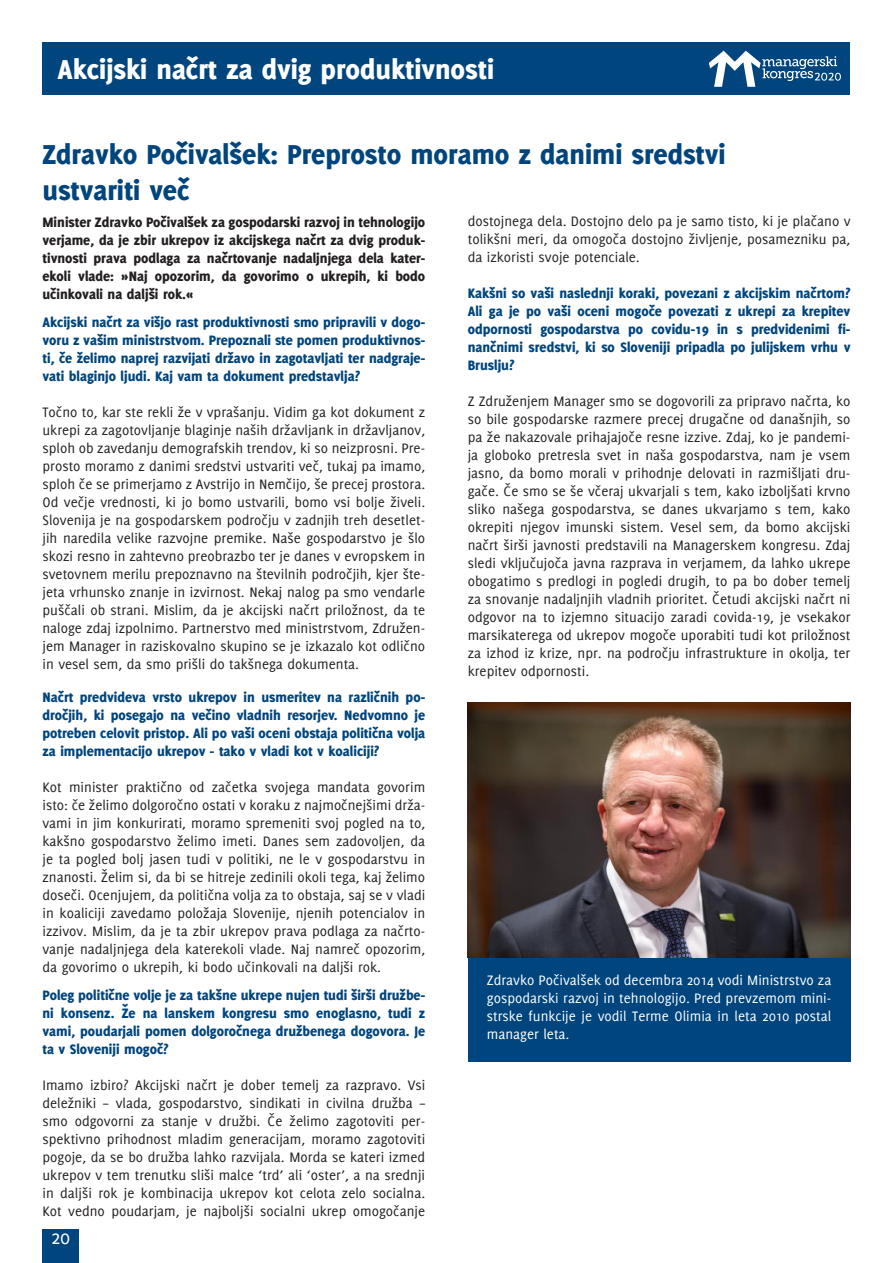
<style>
.page{position:relative;width:893px;height:1263px;background:#fff}
.page>*{position:absolute;margin:0;border:0;box-sizing:border-box;transform-origin:0 0}
.t1{font:800 30px "Delicious CE";color:#00457d}
.t2{font:800 30px "Delicious CE";color:#fff}
.t3{font:21px "Delicious CE";color:#fff}
.t4{font:15px/18px "Delicious CE";color:#231f20;text-align:justify}
.t5{font:800 15px/18px "Delicious CE";color:#00457d;text-align:justify}
.t6{font:800 15px/18px "Delicious CE";color:#231f20;text-align:justify}
.t7{font:15px/18px "Delicious CE";color:#fff}
</style>
<div class="page">
<div style="left:43px;top:43px;width:807px;height:52px;background:#00457d"></div>
<svg style="left:709px;top:51px;width:132px;height:36px"></svg>
<div style="left:43px;top:1230px;width:36px;height:33px;background:#00457d"></div>
<div style="left:468px;top:957px;width:382px;height:105px;background:#00457d"></div>
<img style="left:468px;top:702px;width:382px;height:255px">
<p class="t2" style="left:58px;top:50px;width:438px">Akcijski načrt za dvig produktivnosti</p>
<p class="t1" style="left:43px;top:135px;width:684px">Zdravko Počivalšek: Preprosto moramo z danimi sredstvi</p>
<p class="t1" style="left:43px;top:171px;width:148px">ustvariti več</p>
<p class="t6" style="left:43px;top:213px;width:384px">Minister Zdravko Počivalšek za gospodarski razvoj in tehnologijo verjame, da je zbir ukrepov iz akcijskega načrt za dvig produk&shy;tivnosti prava podlaga za načrtovanje nadaljnjega dela kater&shy;ekoli vlade: »Naj opozorim, da govorimo o ukrepih, ki bodo učinkovali na daljši rok.«</p>
<p class="t5" style="left:43px;top:312px;width:384px">Akcijski načrt za višjo rast produktivnosti smo pripravili v dogo-</p>
<p class="t5" style="left:43px;top:330px;width:384px">voru z vašim ministrstvom. Prepoznali ste pomen produktivnos&shy;ti, če želimo naprej razvijati državo in zagotavljati ter nadgraje&shy;vati blaginjo ljudi. Kaj vam ta dokument predstavlja?</p>
<p class="t4" style="left:43px;top:402px;width:384px">Točno to, kar ste rekli že v vprašanju. Vidim ga kot dokument z ukrepi za zagotovljanje blaginje naših državljank in državljanov, sploh ob zavedanju demografskih trendov, ki so neizprosni. Pre&shy;prosto moramo z danimi sredstvi ustvariti več, tukaj pa imamo, sploh če se primerjamo z Avstrijo in Nemčijo, še precej prostora.<br>Od večje vrednosti, ki jo bomo ustvarili, bomo vsi bolje živeli.<br>Slovenija je na gospodarskem področju v zadnjih treh desetlet&shy;jih naredila velike razvojne premike. Naše gospodarstvo je šlo skozi resno in zahtevno preobrazbo ter je danes v evropskem in svetovnem merilu prepoznavno na številnih področjih, kjer šte&shy;jeta vrhunsko znanje in izvirnost. Nekaj nalog pa smo vendarle puščali ob strani. Mislim, da je akcijski načrt priložnost, da te naloge zdaj izpolnimo. Partnerstvo med ministrstvom, Združen&shy;jem Manager in raziskovalno skupino se je izkazalo kot odlično in vesel sem, da smo prišli do takšnega dokumenta.</p>
<p class="t5" style="left:43px;top:687px;width:384px">Načrt predvideva vrsto ukrepov in usmeritev na različnih po&shy;dročjih, ki posegajo na večino vladnih resorjev. Nedvomno je potreben celovit pristop. Ali po vaši oceni obstaja politična volja za implementacijo ukrepov - tako v vladi kot v koaliciji?</p>
<p class="t4" style="left:43px;top:777px;width:384px">Kot minister praktično od začetka svojega mandata govorim isto: če želimo dolgoročno ostati v koraku z najmočnejšimi drža&shy;vami in jim konkurirati, moramo spremeniti svoj pogled na to, kakšno gospodarstvo želimo imeti. Danes sem zadovoljen, da je ta pogled bolj jasen tudi v politiki, ne le v gospodarstvu in znanosti. Želim si, da bi se hitreje zedinili okoli tega, kaj želimo doseči. Ocenjujem, da politična volja za to obstaja, saj se v vladi in koaliciji zavedamo položaja Slovenije, njenih potencialov in izzivov. Mislim, da je ta zbir ukrepov prava podlaga za načrto&shy;vanje nadaljnjega dela katerekoli vlade. Naj namreč opozorim, da govorimo o ukrepih, ki bodo učinkovali na daljši rok.</p>
<p class="t5" style="left:43px;top:986px;width:384px">Poleg politične volje je za takšne ukrepe nujen tudi širši družbe&shy;ni konsenz. Že na lanskem kongresu smo enoglasno, tudi z vami, poudarjali pomen dolgoročnega družbenega dogovora. Je ta v Sloveniji mogoč?</p>
<p class="t4" style="left:43px;top:1076px;width:384px">Imamo izbiro? Akcijski načrt je dober temelj za razpravo. Vsi deležniki – vlada, gospodarstvo, sindikati in civilna družba – smo odgovorni za stanje v družbi. Če želimo zagotoviti per&shy;spektivno prihodnost mladim generacijam, moramo zagotoviti pogoje, da se bo družba lahko razvijala. Morda se kateri izmed ukrepov v tem trenutku sliši malce ‘trd’ ali ‘oster’, a na srednji in daljši rok je kombinacija ukrepov kot celota zelo socialna.</p>
<p class="t4" style="left:43px;top:1202px;width:384px">Kot vedno poudarjam, je najboljši socialni ukrep omogočanje</p>
<p class="t4" style="left:468px;top:212px;width:384px">dostojnega dela. Dostojno delo pa je samo tisto, ki je plačano v tolikšni meri, da omogoča dostojno življenje, posamezniku pa, da izkoristi svoje potenciale.</p>
<p class="t5" style="left:468px;top:284px;width:384px">Kakšni so vaši naslednji koraki, povezani z akcijskim načrtom?<br>Ali ga je po vaši oceni mogoče povezati z ukrepi za krepitev odpornosti gospodarstva po covidu-19 in s predvidenimi fi&shy;nančnimi sredstvi, ki so Sloveniji pripadla po julijskem vrhu v Bruslju?</p>
<p class="t4" style="left:468px;top:392px;width:384px">Z Združenjem Manager smo se dogovorili za pripravo načrta, ko so bile gospodarske razmere precej drugačne od današnjih, so pa že nakazovale prihajajoče resne izzive. Zdaj, ko je pandemi&shy;ja globoko pretresla svet in naša gospodarstva, nam je vsem jasno, da bomo morali v prihodnje delovati in razmišljati dru&shy;gače. Če smo se še včeraj ukvarjali s tem, kako izboljšati krvno sliko našega gospodarstva, se danes ukvarjamo s tem, kako okrepiti njegov imunski sistem. Vesel sem, da bomo akcijski načrt širši javnosti predstavili na Managerskem kongresu. Zdaj sledi vključujoča javna razprava in verjamem, da lahko ukrepe obogatimo s predlogi in pogledi drugih, to pa bo dober temelj za snovanje nadaljnjih vladnih prioritet. Četudi akcijski načrt ni odgovor na to izjemno situacijo zaradi covida-19, je vsekakor marsikaterega od ukrepov mogoče uporabiti tudi kot priložnost za izhod iz krize, npr. na področju infrastrukture in okolja, ter krepitev odpornosti.</p>
<p class="t7" style="left:487px;top:971px;width:346px">Zdravko Počivalšek od decembra 2014 vodi Ministrstvo za gospodarski razvoj in tehnologijo. Pred prevzemom mini-</p>
<p class="t7" style="left:487px;top:1007px;width:346px">strske funkcije je vodil Terme Olimia in leta 2010 postal manager leta.</p>
<p class="t3" style="left:51px;top:1225px;width:20px">20</p>
</div>
